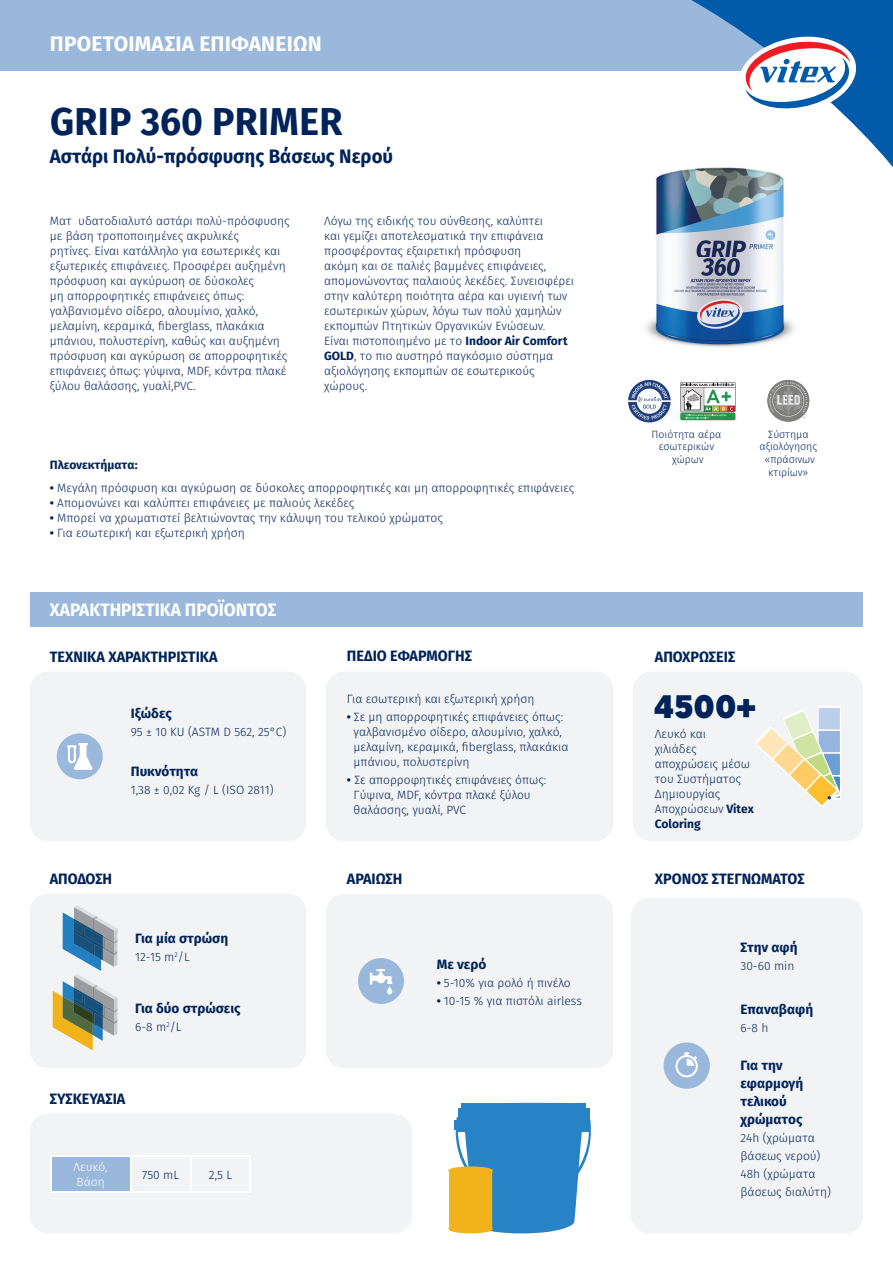
<style>
.page{position:relative;width:893px;height:1263px;background:#fff}
.page>*{position:absolute;margin:0;border:0;box-sizing:border-box;transform-origin:0 0}
.t1{font:700 38.85px "Fira Sans";letter-spacing:.01em;color:#002359;scale:.96 1}
.t2{font:900 32.55px "CF Asty Std";color:#002359}
.t3{font:700 21px "Fira Sans";letter-spacing:.01em;color:#fff}
.t4{font:700 19.5px "Fira Sans";color:#002359;scale:.96 1}
.t5{font:700 18px "Fira Sans";color:#fff;scale:.96 1}
.t6{font:700 15px "Fira Sans";color:#002359;scale:.96 1}
.t7{font:700 13.5px/18px "Fira Sans";color:#002359}
.t8{font:300 12px/15px "Fira Sans";color:#002359}
.t9{font:700 12px "Fira Sans";color:#002359}
.t10{font:300 12px/14.4px "Fira Sans";color:#fff}
.t11{font:300 10.5px/12.6px "Fira Sans";color:#002359;text-align:center}
.s1{font-weight:700}
</style>
<div class="page">
<div style="left:30px;top:1114px;width:382px;height:119px;background:#f2f3f4;border-radius:18px"></div>
<div style="left:0;top:0;width:795px;height:70px;background:#9ab8db"></div>
<div style="left:30px;top:593px;width:833px;height:34px;background:#9ab8db"></div>
<div style="left:30px;top:894px;width:276px;height:174px;background:#f2f3f4;border-radius:18px"></div>
<div style="left:326px;top:894px;width:287px;height:174px;background:#f2f3f4;border-radius:18px"></div>
<div style="left:30px;top:672px;width:276px;height:169px;background:#f2f3f4;border-radius:18px"></div>
<div style="left:633px;top:672px;width:230px;height:169px;background:#f2f3f4;border-radius:18px"></div>
<div style="left:817px;top:706px;width:24px;height:94px;background:#fff;border-radius:2px"></div>
<div style="left:819px;top:708px;width:21px;height:21px;background:#bccee9"></div>
<svg style="left:756px;top:709px;width:84px;height:98px"></svg>
<svg style="left:448px;top:1103px;width:143px;height:130px;background:#6099b2"></svg>
<svg style="left:634px;top:0;width:259px;height:167px"></svg>
<svg style="left:736px;top:32px;width:123px;height:86px"></svg>
<div style="left:57px;top:733px;width:46px;height:46px;background:#9ab8db;border-radius:50%"></div>
<svg style="left:67px;top:743px;width:26px;height:27px"></svg>
<div style="left:326px;top:672px;width:287px;height:169px;background:#f2f3f4;border-radius:18px"></div>
<div style="left:358px;top:958px;width:46px;height:46px;background:#9ab8db;border-radius:50%"></div>
<svg style="left:387px;top:986px;width:5px;height:8px"></svg>
<svg style="left:370px;top:968px;width:22px;height:17px"></svg>
<img style="left:634px;top:162px;width:180px;height:185px">
<svg style="left:53px;top:905px;width:64px;height:145px"></svg>
<div style="left:51px;top:1156px;width:80px;height:36px;background:#9ab8db"></div>
<svg style="left:131px;top:1157px;width:119px;height:34px"></svg>
<hr style="left:50px;top:1155px;width:81px;height:2px;background:#fff">
<hr style="left:50px;top:1157px;width:1px;height:34px;background:#fff">
<hr style="left:131px;top:1155px;width:60px;height:2px;background:#fff">
<hr style="left:130px;top:1157px;width:1px;height:34px;background:#fff">
<hr style="left:191px;top:1155px;width:60px;height:2px;background:#fff">
<hr style="left:190px;top:1157px;width:1px;height:34px;background:#fff">
<hr style="left:250px;top:1157px;width:1px;height:34px;background:#fff">
<hr style="left:131px;top:1191px;width:60px;height:1px;background:#fff">
<hr style="left:191px;top:1191px;width:60px;height:1px;background:#fff">
<hr style="left:50px;top:1191px;width:81px;height:1px;background:#fff">
<div style="left:631px;top:898px;width:232px;height:335px;background:#f2f3f4;border-radius:18px"></div>
<svg style="left:664px;top:1042px;width:46px;height:47px"></svg>
<svg style="left:681px;top:382px;width:55px;height:39px"></svg>
<div style="left:680px;top:413px;width:55px;height:7px;background:#24954e"></div>
<svg style="left:680px;top:382px;width:55px;height:37px"></svg>
<svg style="left:628px;top:380px;width:43px;height:42px"></svg>
<svg style="left:767px;top:380px;width:42px;height:42px"></svg>
<h3 class="t3" style="left:50px;top:29px;width:273px">ΠΡΟΕΤΟΙΜΑΣΙΑ ΕΠΙΦΑΝΕΙΩΝ</h3>
<h1 class="t1" style="left:50px;top:94px;width:306px">GRIP 360 PRIMER</h1>
<h3 class="t4" style="left:50px;top:143px;width:359px">Αστάρι Πολύ-πρόσφυσης Βάσεως Νερού</h3>
<p class="t8" style="left:50px;top:214px;width:241px">Ματ υδατοδιαλυτό αστάρι πολύ-πρόσφυσης µε βάση τροποποιηµένες ακρυλικές<br>ρητίνες. Είναι κατάλληλο για εσωτερικές και εξωτερικές επιφάνειες. Προσφέρει αυξηµένη πρόσφυση και αγκύρωση σε δύσκολες<br>µη απορροφητικές επιφάνειες όπως: γαλβανισµένο σίδερο, αλουµίνιο, χαλκό, µελαµίνη, κεραµικά, fiberglass, πλακάκια µπάνιου, πολυστερίνη, καθώς και αυξηµένη πρόσφυση και αγκύρωση σε απορροφητικές επιφάνειες όπως: γύψινα, MDF, κόντρα πλακέ ξύλου θαλάσσης, γυαλί,PVC.</p>
<p class="t8" style="left:324px;top:214px;width:251px">Λόγω της ειδικής του σύνθεσης, καλύπτει<br>και γεµίζει αποτελεσµατικά την επιφάνεια προσφέροντας εξαιρετική πρόσφυση<br>ακόµη και σε παλιές βαµµένες επιφάνειες, αποµονώνοντας παλαιούς λεκέδες. Συνεισφέρει στην καλύτερη ποιότητα αέρα και υγιεινή των εσωτερικών χώρων, λόγω των πολύ χαµηλών εκποµπών Πτητικών Οργανικών Ενώσεων.<br>Είναι πιστοποιηµένο µε το <span class="s1">Indoor Air Comfort GOLD</span>, το πιο αυστηρό παγκόσµιο σύστηµα αξιολόγησης εκποµπών σε εσωτερικούς χώρους.</p>
<p class="t9" style="left:50px;top:456px;width:89px">Πλεονεκτήµατα:</p>
<p class="t8" style="left:50px;top:481px;width:526px"><span class="s1">•</span> Μεγάλη πρόσφυση και αγκύρωση σε δύσκολες απορροφητικές και µη απορροφητικές επιφάνειες</p>
<p class="t8" style="left:50px;top:496px;width:306px"><span class="s1">•</span> Αποµονώνει και καλύπτει επιφάνειες µε παλιούς λεκέδες</p>
<p class="t8" style="left:50px;top:511px;width:395px"><span class="s1">•</span> Μπορεί να χρωµατιστεί βελτιώνοντας την κάλυψη του τελικού χρώµατος</p>
<p class="t8" style="left:50px;top:526px;width:197px"><span class="s1">•</span> Για εσωτερική και εξωτερική χρήση</p>
<h3 class="t5" style="left:50px;top:597px;width:238px">ΧΑΡΑΚΤΗΡΙΣΤΙΚΑ ΠΡΟΪΟΝΤΟΣ</h3>
<p class="t6" style="left:50px;top:646px;width:176px">ΤΕΧΝΙΚΑ ΧΑΡΑΚΤΗΡΙΣΤΙΚΑ</p>
<p class="t7" style="left:131px;top:705px;width:43px">Ιξώδες</p>
<p class="t8" style="left:131px;top:725px;width:157px">95 ± 10 KU (ASTM D 562, 25°C)</p>
<p class="t7" style="left:131px;top:763px;width:69px">Πυκνότητα</p>
<p class="t8" style="left:131px;top:783px;width:144px">1,38 ± 0,02 Kg / L (ISO 2811)</p>
<p class="t6" style="left:347px;top:645px;width:132px">ΠΕ∆ΙΟ ΕΦΑΡΜΟΓΗΣ</p>
<p class="t8" style="left:347px;top:692px;width:189px">Για εσωτερική και εξωτερική χρήση</p>
<p class="t8" style="left:354px;top:710px;width:216px;text-indent:-7px"><span class="s1">•</span> Σε µη απορροφητικές επιφάνειες όπως: γαλβανισµένο σίδερο, αλουµίνιο, χαλκό, µελαµίνη, κεραµικά, fiberglass, πλακάκια µπάνιου, πολυστερίνη</p>
<p class="t8" style="left:354px;top:773px;width:194px;text-indent:-7px"><span class="s1">•</span> Σε απορροφητικές επιφάνειες όπως:<br>Γύψινα, MDF, κόντρα πλακέ ξύλου θαλάσσης, γυαλί, PVC</p>
<p class="t11" style="left:652px;top:429px;width:71px">Ποιότητα αέρα εσωτερικών χώρων</p>
<p class="t11" style="left:759px;top:429px;width:59px">Σύστηµα αξιολόγησης «πράσινων κτιρίων»</p>
<p class="t6" style="left:655px;top:646px;width:85px">ΑΠΟΧΡΩΣΕΙΣ</p>
<h2 class="t2" style="left:654px;top:686px;width:104px">4500+</h2>
<p class="t8" style="left:655px;top:727px;width:101px">Λευκό και<br>χιλιάδες αποχρώσεις µέσω του Συστήµατος ∆ηµιουργίας<br>Αποχρώσεων <span class="s1">Vitex<br>Coloring</span></p>
<p class="t6" style="left:50px;top:869px;width:67px">ΑΠΟ∆ΟΣΗ</p>
<p class="t6" style="left:347px;top:869px;width:59px">ΑΡΑΙΩΣΗ</p>
<p class="t6" style="left:655px;top:869px;width:157px">ΧΡΟΝΟΣ ΣΤΕΓΝΩΜΑΤΟΣ</p>
<p class="t7" style="left:135px;top:930px;width:94px">Για µία στρώση</p>
<p class="t8" style="left:135px;top:950px;width:56px">12-15 m<sup>2</sup>/L</p>
<p class="t7" style="left:135px;top:1000px;width:107px">Για δύο στρώσεις</p>
<p class="t8" style="left:135px;top:1020px;width:48px">6-8 m<sup>2</sup>/L</p>
<p class="t6" style="left:50px;top:1088px;width:80px">ΣΥΣΚΕΥΑΣΙΑ</p>
<p class="t10" style="left:74px;top:1161px;width:36px">Λευκό,<br>Βάση</p>
<p class="t8" style="left:142px;top:1168px;width:38px">750 mL</p>
<p class="t8" style="left:209px;top:1168px;width:25px">2,5 L</p>
<p class="t7" style="left:437px;top:956px;width:51px">Με νερό</p>
<p class="t8" style="left:437px;top:976px;width:135px"><span class="s1">•</span> 5-10% για ρολό ή πινέλο</p>
<p class="t8" style="left:437px;top:994px;width:147px"><span class="s1">•</span> 10-15 % για πιστόλι airless</p>
<p class="t7" style="left:740px;top:939px;width:58px">Στην αφή</p>
<p class="t8" style="left:740px;top:959px;width:55px">30-60 min</p>
<p class="t7" style="left:740px;top:1001px;width:74px">Επαναβαφή</p>
<p class="t8" style="left:740px;top:1021px;width:29px">6-8 h</p>
<p class="t7" style="left:740px;top:1057px;width:64px">Για την εφαρµογή τελικού χρώµατος</p>
<p class="t8" style="left:740px;top:1129px;width:92px;line-height:18px">24h (χρώµατα βάσεως νερού)<br>48h (χρώµατα βάσεως διαλύτη)</p>
</div>
